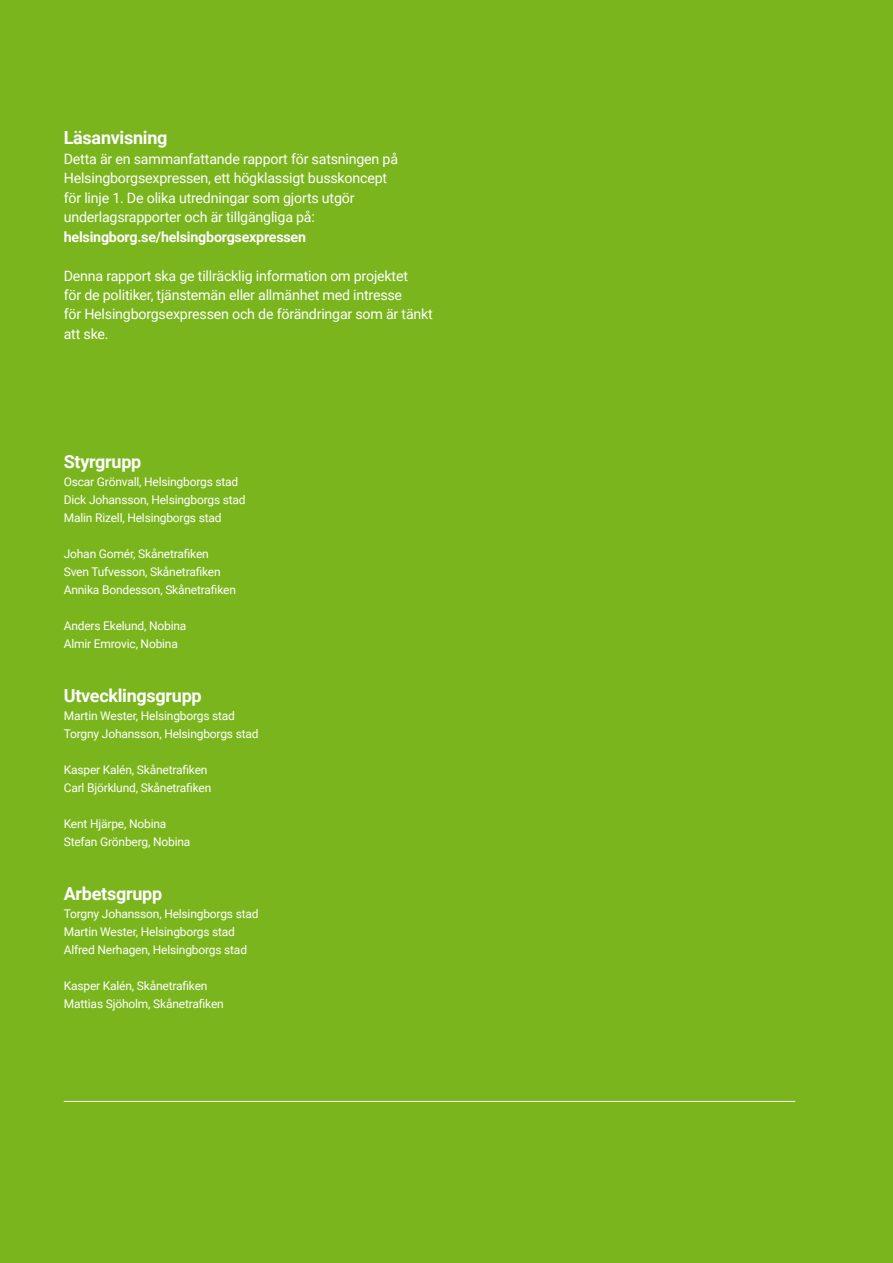
<style>
.page{position:relative;width:893px;height:1263px;background:#7ab51d}
.page>*{position:absolute;margin:0;border:0;box-sizing:border-box;transform-origin:0 0}
.t1{font:700 18px "Roboto";letter-spacing:-.015em;color:#fff}
.t2{font:14.25px/19.5px "Roboto";letter-spacing:-.015em;color:#fff}
.t3{font:700 14.25px "Roboto";letter-spacing:-.015em;color:#fff}
.t4{font:12px/18px "Roboto";letter-spacing:-.015em;color:#fff}
</style>
<div class="page">
<hr style="left:64px;top:1101px;width:731px;height:1px;background:#fff">
<h1 class="t1" style="left:64px;top:125px;width:105px">Läsanvisning</h1>
<p class="t2" style="left:64px;top:148px;width:336px">Detta är en sammanfattande rapport för satsningen på Helsingborgsexpressen, ett högklassigt busskoncept för linje 1. De olika utredningar som gjorts utgör underlagsrapporter och är tillgängliga på:</p>
<p class="t3" style="left:64px;top:226px;width:244px">helsingborg.se/helsingborgsexpressen</p>
<p class="t2" style="left:64px;top:265px;width:371px">Denna rapport ska ge tillräcklig information om projektet<br>för de politiker, tjänstemän eller allmänhet med intresse<br>för Helsingborgsexpressen och de förändringar som är tänkt att ske.</p>
<h1 class="t1" style="left:64px;top:449px;width:79px">Styrgrupp</h1>
<p class="t4" style="left:64px;top:472px;width:183px">Oscar Grönvall, Helsingborgs stad<br>Dick Johansson, Helsingborgs stad<br>Malin Rizell, Helsingborgs stad</p>
<p class="t4" style="left:64px;top:544px;width:174px">Johan Gomér, Skånetrafiken<br>Sven Tufvesson, Skånetrafiken<br>Annika Bondesson, Skånetrafiken</p>
<p class="t4" style="left:64px;top:616px;width:124px">Anders Ekelund, Nobina<br>Almir Emrovic, Nobina</p>
<h1 class="t1" style="left:64px;top:683px;width:139px">Utvecklingsgrupp</h1>
<p class="t4" style="left:64px;top:706px;width:196px">Martin Wester, Helsingborgs stad<br>Torgny Johansson, Helsingborgs stad</p>
<p class="t4" style="left:64px;top:760px;width:149px">Kasper Kalén, Skånetrafiken<br>Carl Björklund, Skånetrafiken</p>
<p class="t4" style="left:64px;top:814px;width:128px">Kent Hjärpe, Nobina<br>Stefan Grönberg, Nobina</p>
<h1 class="t1" style="left:64px;top:881px;width:100px">Arbetsgrupp</h1>
<p class="t4" style="left:64px;top:904px;width:196px">Torgny Johansson, Helsingborgs stad<br>Martin Wester, Helsingborgs stad<br>Alfred Nerhagen, Helsingborgs stad</p>
<p class="t4" style="left:64px;top:976px;width:162px">Kasper Kalén, Skånetrafiken<br>Mattias Sjöholm, Skånetrafiken</p>
</div>
